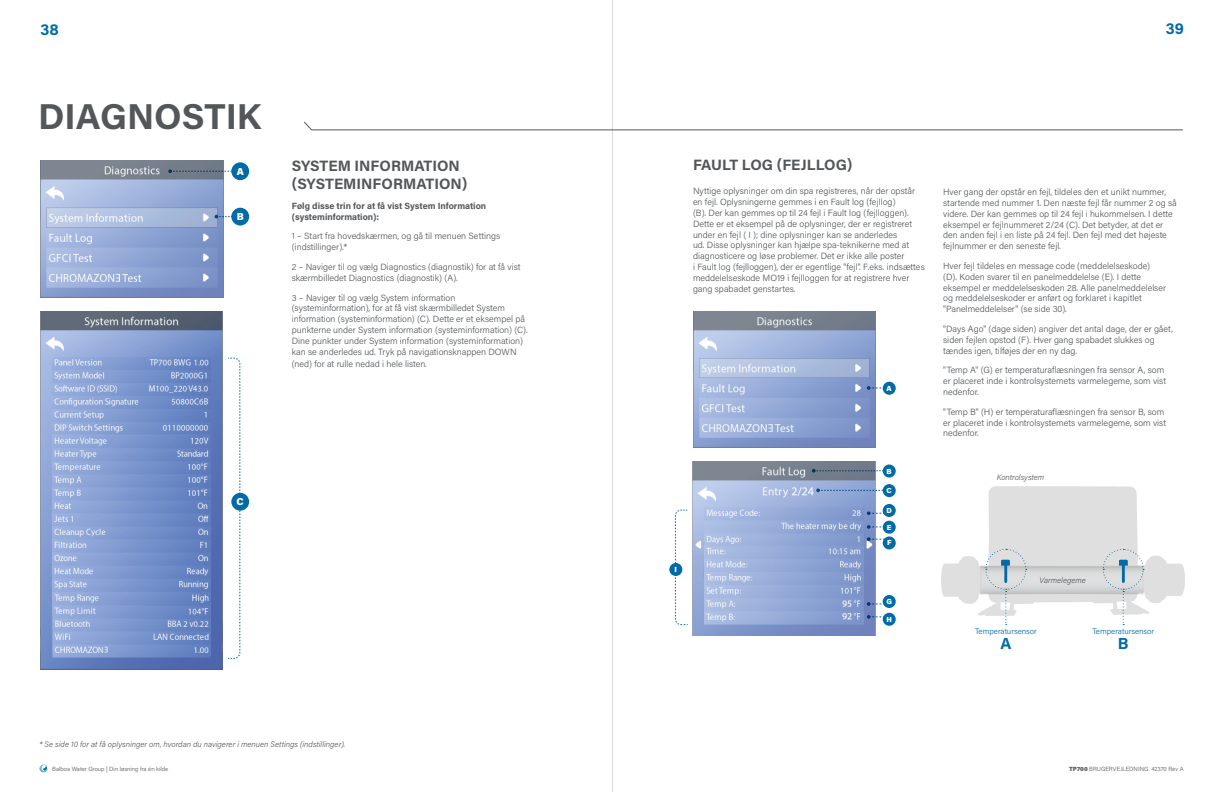
<style>
.page{position:relative;width:1224px;height:792px;background:#fff}
.page>*{position:absolute;margin:0;border:0;box-sizing:border-box;transform-origin:0 0}
.t1{font:700 36px "Acumin Pro";color:#54575a}
.t2{font:700 16px "Acumin Pro";color:#006ba7}
.t3{font:700 15px/18px "Acumin Pro";color:#54575a}
.t4{font:900 10px "Acumin Pro";color:#fff}
.t5{font:300 9px/10.8px "Acumin Pro";color:#54575a}
.t6{font:700 9px/10.8px "Acumin Pro";letter-spacing:-.005em;color:#54575a}
.t7{font:italic 300 8px "Acumin Pro";color:#54575a}
.t8{font:300 8px "Acumin Pro";color:#006ba7}
.t9{font:900 7.3px "Acumin Pro";color:#fff}
.t10{font:300 6px "Acumin Pro";color:#54575a}
.s1{font-weight:900}
</style>
<div class="page">
<svg style="left:675px;top:509px;width:13px;height:116px"></svg>
<div style="left:669px;top:563px;width:13px;height:13px;background:#006ba7;border-radius:50%"></div>
<svg style="left:228px;top:357px;width:13px;height:302px"></svg>
<div style="left:231px;top:493px;width:18px;height:18px;background:#006ba7;border-radius:50%"></div>
<hr style="left:613px;top:0;width:1px;height:792px;background:#231f20">
<svg style="left:39px;top:764px;width:9px;height:9px"></svg>
<svg style="left:304px;top:122px;width:879px;height:8px"></svg>
<img style="left:41px;top:161px;width:182px;height:136px">
<svg style="left:168px;top:169px;width:63px;height:4px"></svg>
<div style="left:231px;top:162px;width:18px;height:18px;background:#006ba7;border-radius:50%"></div>
<svg style="left:215px;top:215px;width:15px;height:3px"></svg>
<div style="left:231px;top:208px;width:18px;height:18px;background:#006ba7;border-radius:50%"></div>
<img style="left:693px;top:311px;width:183px;height:137px">
<img style="left:693px;top:462px;width:182px;height:173px">
<svg style="left:867px;top:386px;width:16px;height:4px"></svg>
<div style="left:883px;top:382px;width:13px;height:13px;background:#006ba7;border-radius:50%"></div>
<img style="left:942px;top:487px;width:242px;height:129px">
<svg style="left:979px;top:548px;width:165px;height:77px"></svg>
<svg style="left:812px;top:469px;width:71px;height:4px"></svg>
<div style="left:883px;top:465px;width:13px;height:13px;background:#006ba7;border-radius:50%"></div>
<svg style="left:816px;top:489px;width:67px;height:3px"></svg>
<div style="left:883px;top:484px;width:13px;height:13px;background:#006ba7;border-radius:50%"></div>
<svg style="left:867px;top:511px;width:17px;height:4px"></svg>
<div style="left:883px;top:504px;width:13px;height:13px;background:#006ba7;border-radius:50%"></div>
<svg style="left:867px;top:537px;width:17px;height:4px"></svg>
<div style="left:883px;top:536px;width:13px;height:13px;background:#006ba7;border-radius:50%"></div>
<svg style="left:867px;top:602px;width:17px;height:4px"></svg>
<div style="left:883px;top:595px;width:13px;height:13px;background:#006ba7;border-radius:50%"></div>
<svg style="left:867px;top:615px;width:17px;height:4px"></svg>
<div style="left:883px;top:613px;width:13px;height:13px;background:#006ba7;border-radius:50%"></div>
<svg style="left:867px;top:525px;width:16px;height:4px"></svg>
<div style="left:883px;top:521px;width:13px;height:13px;background:#006ba7;border-radius:50%"></div>
<img style="left:41px;top:311px;width:182px;height:359px">
<h2 class="t2" style="left:40px;top:18px;width:20px">38</h2>
<h2 class="t2" style="left:1166px;top:17px;width:20px">39</h2>
<p class="t1" style="left:38px;top:92px;width:225px">DIAGNOSTIK</p>
<p class="t4" style="left:237px;top:164px;width:9px">A</p>
<p class="t4" style="left:237px;top:209px;width:9px">B</p>
<p class="t3" style="left:292px;top:156px;width:177px">SYSTEM INFORMATION (SYSTEMINFORMATION)</p>
<p class="t6" style="left:292px;top:200px;width:196px">Følg disse trin for at få vist System Information (systeminformation):</p>
<p class="t5" style="left:292px;top:231px;width:210px">1 – Start fra hovedskærmen, og gå til menuen Settings (indstillinger).*</p>
<p class="t5" style="left:292px;top:261px;width:230px">2 – Naviger til og vælg Diagnostics (diagnostik) for at få vist skærmbilledet Diagnostics (diagnostik) (A).</p>
<p class="t5" style="left:292px;top:292px;width:238px">3 – Naviger til og vælg System information (systeminformation), for at få vist skærmbilledet System information (systeminformation) (C). Dette er et eksempel på punkterne under System information (systeminformation) (C).<br>Dine punkter under System information (systeminformation) kan se anderledes ud. Tryk på navigationsknappen DOWN</p>
<p class="t5" style="left:292px;top:358px;width:137px">(ned) for at rulle nedad i hele listen.</p>
<p class="t4" style="left:237px;top:495px;width:9px">C</p>
<p class="t7" style="left:40px;top:739px;width:307px">* Se side 10 for at få oplysninger om, hvordan du navigerer i menuen Settings (indstillinger).</p>
<p class="t10" style="left:52px;top:765px;width:118px">Balboa Water Group | Din løsning fra én kilde</p>
<p class="t3" style="left:693px;top:155px;width:161px">FAULT LOG (FEJLLOG)</p>
<p class="t5" style="left:693px;top:186px;width:233px">Nyttige oplysninger om din spa registreres, når der opstår en fejl. Oplysningerne gemmes i en Fault log (fejllog)<br>(B). Der kan gemmes op til 24 fejl i Fault log (fejlloggen).<br>Dette er et eksempel på de oplysninger, der er registreret under en fejl ( I ); dine oplysninger kan se anderledes<br>ud. Disse oplysninger kan hjælpe spa-teknikerne med at diagnosticere og løse problemer. Det er ikke alle poster<br>i Fault log (fejlloggen), der er egentlige "fejl". F.eks. indsættes meddelelseskode MO19 i fejlloggen for at registrere hver gang spabadet genstartes.</p>
<p class="t9" style="left:675px;top:564px;width:4px">I</p>
<p class="t9" style="left:887px;top:383px;width:7px">A</p>
<p class="t9" style="left:887px;top:466px;width:7px">B</p>
<p class="t9" style="left:887px;top:485px;width:7px">C</p>
<p class="t9" style="left:886px;top:505px;width:7px">D</p>
<p class="t9" style="left:887px;top:538px;width:6px">F</p>
<p class="t9" style="left:887px;top:522px;width:6px">E</p>
<p class="t9" style="left:886px;top:596px;width:7px">G</p>
<p class="t9" style="left:886px;top:614px;width:7px">H</p>
<p class="t5" style="left:943px;top:186px;width:235px">Hver gang der opstår en fejl, tildeles den et unikt nummer, startende med nummer 1. Den næste fejl får nummer 2 og så videre. Der kan gemmes op til 24 fejl i hukommelsen. I dette eksempel er fejlnummeret 2/24 (C). Det betyder, at det er den anden fejl i en liste på 24 fejl. Den fejl med det højeste fejlnummer er den seneste fejl.</p>
<p class="t5" style="left:943px;top:260px;width:224px">Hver fejl tildeles en message code (meddelelseskode) (D). Koden svarer til en panelmeddelelse (E). I dette eksempel er meddelelseskoden 28. Alle panelmeddelelser og meddelelseskoder er anført og forklaret i kapitlet "Panelmeddelelser" (se side 30).</p>
<p class="t5" style="left:943px;top:323px;width:231px">"Days Ago" (dage siden) angiver det antal dage, der er gået, siden fejlen opstod (F). Hver gang spabadet slukkes og tændes igen, tilføjes der en ny dag.</p>
<p class="t5" style="left:943px;top:365px;width:224px">"Temp A" (G) er temperaturaflæsningen fra sensor A, som er placeret inde i kontrolsystemets varmelegeme, som vist nedenfor.</p>
<p class="t5" style="left:943px;top:406px;width:224px">"Temp B" (H) er temperaturaflæsningen fra sensor B, som er placeret inde i kontrolsystemets varmelegeme, som vist nedenfor.</p>
<p class="t7" style="left:997px;top:472px;width:49px">Kontrolsystem</p>
<p class="t7" style="left:1040px;top:575px;width:48px">Varmelegeme</p>
<p class="t8" style="left:975px;top:626px;width:63px">Temperatursensor</p>
<p class="t2" style="left:1000px;top:633px;width:13px">A</p>
<p class="t8" style="left:1092px;top:626px;width:63px">Temperatursensor</p>
<p class="t2" style="left:1118px;top:633px;width:12px">B</p>
<p class="t10" style="left:1069px;top:765px;width:116px"><span class="s1">TP700</span> BRUGERVEJLEDNING 42370 Rev A</p>
</div>
